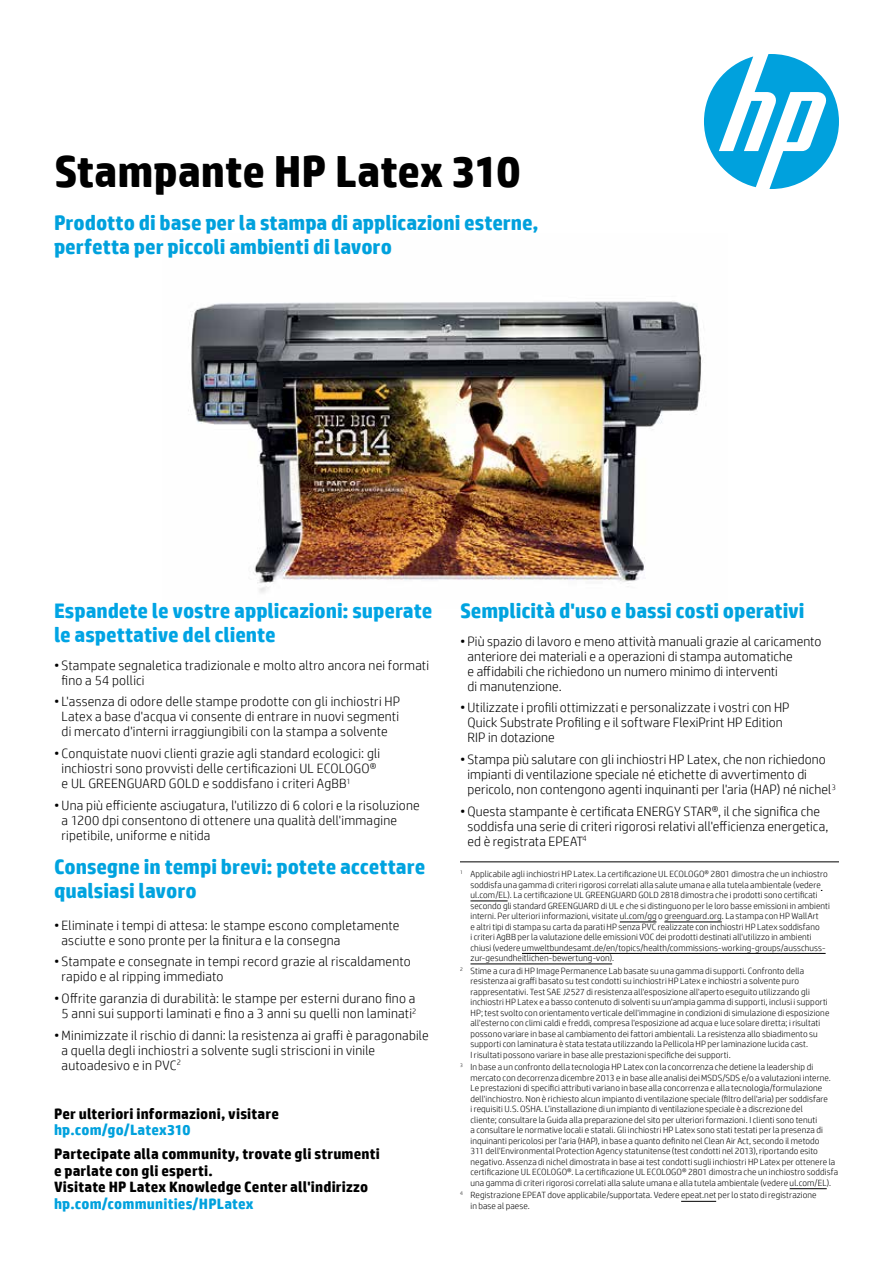
<style>
.page{position:relative;width:893px;height:1263px;background:#fff}
.page>*{position:absolute;margin:0;border:0;box-sizing:border-box;transform-origin:0 0}
.t1{font:700 45px "HP Simplified";letter-spacing:-.005em;color:#000}
.t2{font:700 21px/24px "HP Simplified";letter-spacing:-.005em;color:#00a3df}
.t3{font:700 21px/24px "HP Simplified";color:#00a1dd}
.t4{font:700 21px/24px "HP Simplified";letter-spacing:-.005em;color:#00a4e4}
.t5{font:700 15px/16.5px "HP Simplified";letter-spacing:.01em;color:#000}
.t6{font:700 15px "HP Simplified";letter-spacing:.01em;color:#00a1dd}
.t7{font:300 13.5px/15px "HP Simplified";letter-spacing:.01em;color:#000}
.t8{font:300 9px/10.5px "HP Simplified";letter-spacing:.01em;color:#000}
</style>
<div class="page">
<svg style="left:704px;top:54px;width:135px;height:135px"></svg>
<img style="left:188px;top:301px;width:514px;height:292px">
<hr style="left:470px;top:901px;width:38px;height:1px;background:#000">
<hr style="left:620px;top:922px;width:36px;height:1px;background:#000">
<hr style="left:664px;top:922px;width:58px;height:1px;background:#000">
<hr style="left:522px;top:953px;width:304px;height:1px;background:#000">
<hr style="left:470px;top:964px;width:142px;height:1px;background:#000">
<hr style="left:790px;top:1188px;width:37px;height:1px;background:#000">
<hr style="left:681px;top:1201px;width:35px;height:1px;background:#000">
<hr style="left:460px;top:862px;width:379px;height:1px;background:#000">
<h1 class="t1" style="left:54px;top:142px;width:468px">Stampante HP Latex 310</h1>
<h2 class="t3" style="left:54px;top:210px;width:486px">Prodotto di base per la stampa di applicazioni esterne, perfetta per piccoli ambienti di lavoro</h2>
<h2 class="t4" style="left:54px;top:598px;width:380px">Espandete le vostre applicazioni: superate le aspettative del cliente</h2>
<h3 class="t7" style="left:62px;top:657px;width:369px;text-indent:-8px">• Stampate segnaletica tradizionale e molto altro ancora nei formati fino a 54 pollici</h3>
<h3 class="t7" style="left:54px;top:694px;width:348px;text-align:center">• L'assenza di odore delle stampe prodotte con gli inchiostri HP<br>Latex a base d'acqua vi consente di entrare in nuovi segmenti di mercato d'interni irraggiungibili con la stampa a solvente</h3>
<h3 class="t7" style="left:62px;top:745px;width:320px;text-indent:-8px">• Conquistate nuovi clienti grazie agli standard ecologici: gli inchiostri sono provvisti delle certificazioni UL ECOLOGO® e UL GREENGUARD GOLD e soddisfano i criteri AgBB<sup>1</sup></h3>
<h3 class="t7" style="left:62px;top:797px;width:360px;text-indent:-8px">• Una più efficiente asciugatura, l'utilizzo di 6 colori e la risoluzione a 1200 dpi consentono di ottenere una qualità dell'immagine ripetibile, uniforme e nitida</h3>
<h2 class="t2" style="left:54px;top:855px;width:373px">Consegne in tempi brevi: potete accettare qualsiasi lavoro</h2>
<h3 class="t7" style="left:62px;top:917px;width:339px;text-indent:-8px">• Eliminate i tempi di attesa: le stampe escono completamente asciutte e sono pronte per la finitura e la consegna</h3>
<h3 class="t7" style="left:62px;top:954px;width:351px;text-indent:-8px">• Stampate e consegnate in tempi record grazie al riscaldamento rapido e al ripping immediato</h3>
<h3 class="t7" style="left:54px;top:990px;width:364px;text-align:center">• Offrite garanzia di durabilità: le stampe per esterni durano fino a<br>5 anni sui supporti laminati e fino a 3 anni su quelli non laminati<sup>2</sup></h3>
<h3 class="t7" style="left:62px;top:1027px;width:369px;text-indent:-8px">•Minimizzate il rischio di danni: la resistenza ai graffi è paragonabile a quella degli inchiostri a solvente sugli striscioni in vinile autoadesivo e in PVC<sup>2</sup></h3>
<h3 class="t5" style="left:54px;top:1105px;width:226px">Per ulteriori informazioni, visitare</h3>
<h3 class="t6" style="left:54px;top:1120px;width:138px">hp.com/go/Latex310</h3>
<h3 class="t5" style="left:54px;top:1146px;width:327px">Partecipate alla community, trovate gli strumenti e parlate con gli esperti.<br>Visitate HP Latex Knowledge Center all'indirizzo</h3>
<h3 class="t6" style="left:54px;top:1194px;width:201px">hp.com/communities/HPLatex</h3>
<h2 class="t2" style="left:460px;top:598px;width:346px">Semplicità d'uso e bassi costi operativi</h2>
<h3 class="t7" style="left:468px;top:633px;width:355px;text-indent:-8px">• Più spazio di lavoro e meno attività manuali grazie al caricamento anteriore dei materiali e a operazioni di stampa automatiche<br>e affidabili che richiedono un numero minimo di interventi<br>di manutenzione.</h3>
<h3 class="t7" style="left:468px;top:700px;width:324px;text-indent:-8px">• Utilizzate i profili ottimizzati e personalizzate i vostri con HP<br>Quick Substrate Profiling e il software FlexiPrint HP Edition<br>RIP in dotazione</h3>
<h3 class="t7" style="left:468px;top:751px;width:370px;text-indent:-8px">• Stampa più salutare con gli inchiostri HP Latex, che non richiedono impianti di ventilazione speciale né etichette di avvertimento di pericolo, non contengono agenti inquinanti per l'aria (HAP) né nichel<sup>3</sup></h3>
<h3 class="t7" style="left:468px;top:803px;width:362px;text-indent:-8px">• Questa stampante è certificata ENERGY STAR®, il che significa che soddisfa una serie di criteri rigorosi relativi all'efficienza energetica, ed è registrata EPEAT<sup>4</sup></h3>
<p class="t8" style="left:470px;top:868px;width:361px;text-indent:-11px"><sup>1</sup> Applicabile agli inchiostri HP Latex. La certificazione UL ECOLOGO® 2801 dimostra che un inchiostro soddisfa una gamma di criteri rigorosi correlati alla salute umana e alla tutela ambientale (vedere ul.com/EL). La certificazione UL GREENGUARD GOLD 2818 dimostra che i prodotti sono certificati secondo gli standard GREENGUARD di UL e che si distinguono per le loro basse emissioni in ambienti interni. Per ulteriori informazioni, visitate ul.com/gg o greenguard.org. La stampa con HP WallArt<br>e altri tipi di stampa su carta da parati HP senza PVC realizzate con inchiostri HP Latex soddisfano<br>i criteri AgBB per la valutazione delle emissioni VOC dei prodotti destinati all'utilizzo in ambienti chiusi (vedere umweltbundesamt.de/en/topics/health/commissions-working-groups/ausschuss&shy;zur-gesundheitlichen-bewertung-von).</p>
<p class="t8" style="left:470px;top:965px;width:360px;text-indent:-11px"><sup>2</sup> Stime a cura di HP Image Permanence Lab basate su una gamma di supporti. Confronto della resistenza ai graffi basato su test condotti su inchiostri HP Latex e inchiostri a solvente puro rappresentativi. Test SAE J2527 di resistenza all'esposizione all'aperto eseguito utilizzando gli inchiostri HP Latex e a basso contenuto di solventi su un'ampia gamma di supporti, inclusi i supporti HP; test svolto con orientamento verticale dell'immagine in condizioni di simulazione di esposizione all'esterno con climi caldi e freddi, compresa l'esposizione ad acqua e luce solare diretta; i risultati possono variare in base al cambiamento dei fattori ambientali. La resistenza allo sbiadimento su supporti con laminatura è stata testata utilizzando la Pellicola HP per laminazione lucida cast.<br>I risultati possono variare in base alle prestazioni specifiche dei supporti.</p>
<p class="t8" style="left:470px;top:1062px;width:369px;text-indent:-11px"><sup>3</sup> In base a un confronto della tecnologia HP Latex con la concorrenza che detiene la leadership di mercato con decorrenza dicembre 2013 e in base alle analisi dei MSDS/SDS e/o a valutazioni interne.<br>Le prestazioni di specifici attributi variano in base alla concorrenza e alla tecnologia/formulazione dell'inchiostro. Non è richiesto alcun impianto di ventilazione speciale (filtro dell'aria) per soddisfare<br>i requisiti U.S. OSHA. L’installazione di un impianto di ventilazione speciale è a discrezione del<br>cliente; consultare la Guida alla preparazione del sito per ulteriori formazioni. I clienti sono tenuti<br>a consultare le normative locali e statali. Gli inchiostri HP Latex sono stati testati per la presenza di inquinanti pericolosi per l'aria (HAP), in base a quanto definito nel Clean Air Act, secondo il metodo<br>311 dell'Environmental Protection Agency statunitense (test condotti nel 2013), riportando esito negativo. Assenza di nichel dimostrata in base ai test condotti sugli inchiostri HP Latex per ottenere la certificazione UL ECOLOGO®. La certificazione UL ECOLOGO® 2801 dimostra che un inchiostro soddisfa una gamma di criteri rigorosi correlati alla salute umana e alla tutela ambientale (vedere ul.com/EL).</p>
<p class="t8" style="left:470px;top:1190px;width:348px;text-indent:-11px"><sup>4</sup> Registrazione EPEAT dove applicabile/supportata. Vedere epeat.net per lo stato di registrazione in base al paese.</p>
</div>
